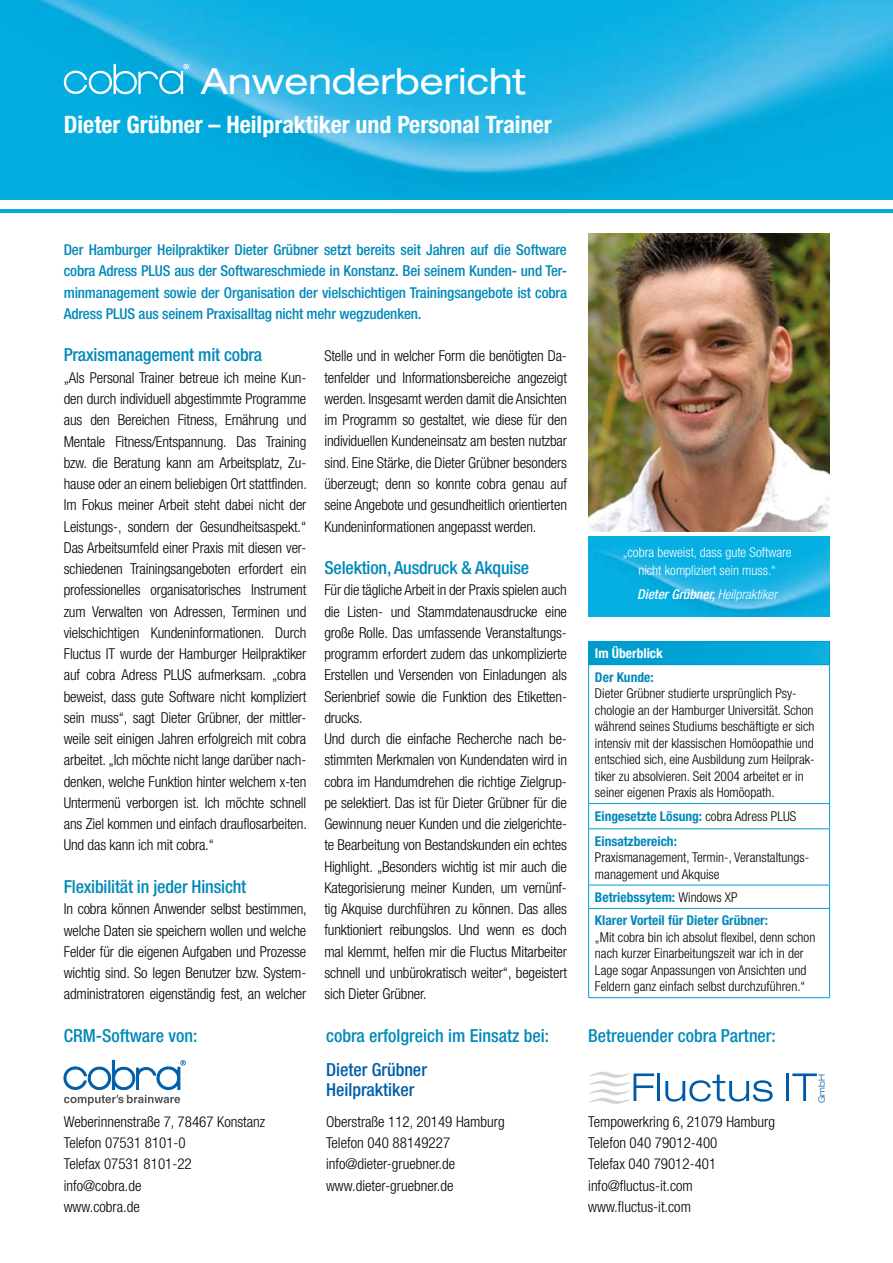
<style>
.page{position:relative;width:893px;height:1263px;background:#fff}
.page>*{position:absolute;margin:0;border:0;box-sizing:border-box;transform-origin:0 0}
.t1{font:expanded 36px "Helvetica Neue LT";color:#fff}
.t2{font:700 condensed 24px "Helvetica Neue LT";color:#fff}
.t3{font:500 condensed 18px "Helvetica Neue LT";letter-spacing:-.01em;color:#0089ba}
.t4{font:500 condensed 18px/19.5px "Helvetica Neue LT";color:#005ea8}
.t5{font:300 condensed 15px/21.3px "Helvetica Neue LT";letter-spacing:-.01em;color:#000}
.t6{font:500 condensed 15px/21.3px "Helvetica Neue LT";letter-spacing:-.01em;color:#0089ba;text-align:justify}
.t7{font:300 condensed 13.5px/16.5px "Helvetica Neue LT";color:#000}
.t8{font:700 condensed 13.5px/25.2px "Helvetica Neue LT";color:#0089ba}
.t9{font:300 condensed 13.5px/18px "Helvetica Neue LT";color:#fff;text-align:center}
.t10{font:italic 500 condensed 13.5px "Helvetica Neue LT";color:#fff}
.t11{font:700 condensed 13.5px "Helvetica Neue LT";color:#fff}
.s1{font-weight:300}
.s2{font-weight:300;color:#000}
</style>
<div class="page">
<img style="left:0;top:0;width:893px;height:213px">
<div style="left:0;top:200px;width:893px;height:8px;background:#fff"></div>
<svg style="left:63px;top:64px;width:126px;height:31px;background:#39bce4"></svg>
<img style="left:588px;top:536px;width:241px;height:81px">
<img style="left:588px;top:234px;width:241px;height:297px">
<div style="left:589px;top:641px;width:241px;height:24px;background:#00a4d5"></div>
<hr style="left:588px;top:641px;width:242px;height:1px;background:#009bd1">
<svg style="left:588px;top:642px;width:1px;height:22px"></svg>
<hr style="left:588px;top:664px;width:242px;height:1px;background:#009bd1">
<hr style="left:588px;top:665px;width:1px;height:138px;background:#009bd1">
<hr style="left:829px;top:665px;width:1px;height:138px;background:#009bd1">
<hr style="left:588px;top:803px;width:242px;height:1px;background:#009bd1">
<svg style="left:588px;top:804px;width:1px;height:24px"></svg>
<svg style="left:829px;top:804px;width:1px;height:24px"></svg>
<hr style="left:588px;top:828px;width:242px;height:1px;background:#009bd1">
<hr style="left:588px;top:829px;width:1px;height:56px;background:#009bd1">
<hr style="left:829px;top:829px;width:1px;height:56px;background:#009bd1">
<hr style="left:588px;top:885px;width:242px;height:1px;background:#009bd1">
<svg style="left:588px;top:885px;width:1px;height:23px"></svg>
<svg style="left:829px;top:885px;width:1px;height:23px"></svg>
<hr style="left:588px;top:908px;width:242px;height:1px;background:#009bd1">
<hr style="left:588px;top:909px;width:1px;height:88px;background:#009bd1">
<hr style="left:829px;top:909px;width:1px;height:88px;background:#009bd1">
<hr style="left:588px;top:997px;width:242px;height:1px;background:#009bd1">
<svg style="left:64px;top:1060px;width:122px;height:45px"></svg>
<hr style="left:657px;top:1073px;width:3px;height:28px;background:#005aa5">
<svg style="left:665px;top:1075px;width:108px;height:26px"></svg>
<hr style="left:786px;top:1073px;width:3px;height:28px;background:#005aa5">
<svg style="left:589px;top:1071px;width:65px;height:33px"></svg>
<svg style="left:792px;top:1073px;width:25px;height:28px"></svg>
<h1 class="t1" style="left:201px;top:60px;width:326px">Anwenderbericht</h1>
<h2 class="t2" style="left:64px;top:110px;width:489px">Dieter Grübner – Heilpraktiker und Personal Trainer</h2>
<p class="t6" style="left:64px;top:239px;width:505px">Der Hamburger Heilpraktiker Dieter Grübner setzt bereits seit Jahren auf die Software cobra Adress PLUS aus der Softwareschmiede in Konstanz. Bei seinem Kunden- und Ter&shy;minmanagement sowie der Organisation der vielschichtigen Trainingsangebote ist cobra Adress PLUS aus seinem Praxisalltag nicht mehr wegzudenken.</p>
<p class="t3" style="left:64px;top:344px;width:200px">Praxismanagement mit cobra</p>
<p class="t5" style="left:64px;top:367px;width:245px;text-align:justify">„Als Personal Trainer betreue ich meine Kun&shy;den durch individuell abgestimmte Programme aus den Bereichen Fitness, Ernährung und Mentale Fitness/Entspannung. Das Training bzw. die Beratung kann am Arbeitsplatz, Zu&shy;hause oder an einem beliebigen Ort stattfinden.<br>Im Fokus meiner Arbeit steht dabei nicht der Leistungs-, sondern der Gesundheitsaspekt.“ Das Arbeitsumfeld einer Praxis mit diesen ver&shy;schiedenen Trainingsangeboten erfordert ein professionelles organisatorisches Instrument zum Verwalten von Adressen, Terminen und vielschichtigen Kundeninformationen. Durch Fluctus IT wurde der Hamburger Heilpraktiker auf cobra Adress PLUS aufmerksam. „cobra beweist, dass gute Software nicht kompliziert sein muss“, sagt Dieter Grübner, der mittler&shy;weile seit einigen Jahren erfolgreich mit cobra arbeitet. „Ich möchte nicht lange darüber nach&shy;denken, welche Funktion hinter welchem x-ten Untermenü verborgen ist. Ich möchte schnell ans Ziel kommen und einfach drauflosarbeiten.<br>Und das kann ich mit cobra.“</p>
<p class="t3" style="left:64px;top:876px;width:184px">Flexibilität in jeder Hinsicht</p>
<p class="t5" style="left:64px;top:898px;width:245px;text-align:justify">In cobra können Anwender selbst bestimmen, welche Daten sie speichern wollen und welche Felder für die eigenen Aufgaben und Prozesse wichtig sind. So legen Benutzer bzw. System&shy;administratoren eigenständig fest, an welcher</p>
<p class="t3" style="left:64px;top:1025px;width:135px">CRM-Software von:</p>
<p class="t5" style="left:64px;top:1111px;width:203px">Weberinnenstraße 7, 78467 Konstanz<br>Telefon 07531 8101-0<br>Telefax 07531 8101-22 info@cobra.de<br>www.cobra.de</p>
<p class="t5" style="left:324px;top:345px;width:244px;text-align:justify">Stelle und in welcher Form die benötigten Da&shy;tenfelder und Informationsbereiche angezeigt werden. Insgesamt werden damit die Ansichten im Programm so gestaltet, wie diese für den individuellen Kundeneinsatz am besten nutzbar sind. Eine Stärke, die Dieter Grübner besonders überzeugt; denn so konnte cobra genau auf seine Angebote und gesundheitlich orientierten Kundeninformationen angepasst werden.</p>
<p class="t3" style="left:324px;top:557px;width:206px">Selektion, Ausdruck &amp; Akquise</p>
<p class="t5" style="left:324px;top:579px;width:244px">Für die tägliche Arbeit in der Praxis spielen auch die Listen- und Stammdatenausdrucke eine große Rolle. Das umfassende Veranstaltungs&shy;programm erfordert zudem das unkomplizierte Erstellen und Versenden von Einladungen als Serienbrief sowie die Funktion des Etiketten&shy;drucks.<br>Und durch die einfache Recherche nach be&shy;stimmten Merkmalen von Kundendaten wird in cobra im Handumdrehen die richtige Zielgrup&shy;pe selektiert. Das ist für Dieter Grübner für die Gewinnung neuer Kunden und die zielgerichte&shy;te Bearbeitung von Bestandskunden ein echtes Highlight. „Besonders wichtig ist mir auch die Kategorisierung meiner Kunden, um vernünf&shy;tig Akquise durchführen zu können. Das alles funktioniert reibungslos. Und wenn es doch mal klemmt, helfen mir die Fluctus Mitarbeiter schnell und unbürokratisch weiter“, begeistert sich Dieter Grübner.</p>
<p class="t3" style="left:326px;top:1025px;width:224px">cobra erfolgreich im Einsatz bei:</p>
<p class="t4" style="left:326px;top:1060px;width:102px">Dieter Grübner<br>Heilpraktiker</p>
<p class="t5" style="left:326px;top:1111px;width:180px">Oberstraße 112, 20149 Hamburg<br>Telefon 040 88149227 info@dieter-gruebner.de www.dieter-gruebner.de</p>
<p class="t9" style="left:623px;top:543px;width:170px">„cobra beweist, dass gute Software nicht kompliziert sein muss.“</p>
<p class="t10" style="left:637px;top:586px;width:141px">Dieter Grübner, <span class="s1">Heilpraktiker</span></p>
<p class="t11" style="left:595px;top:645px;width:69px">Im Überblick</p>
<p class="t8" style="left:595px;top:664px;width:60px">Der Kunde:</p>
<p class="t7" style="left:595px;top:685px;width:221px">Dieter Grübner studierte ursprünglich Psy&shy;chologie an der Hamburger Universität. Schon während seines Studiums beschäftigte er sich intensiv mit der klassischen Homöopathie und entschied sich, eine Ausbildung zum Heilprak&shy;tiker zu absolvieren. Seit 2004 arbeitet er in seiner eigenen Praxis als Homöopath.</p>
<p class="t8" style="left:595px;top:803px;width:203px">Eingesetzte Lösung: <span class="s2">cobra Adress PLUS<br></span>Einsatzbereich:</p>
<p class="t7" style="left:595px;top:849px;width:216px">Praxismanagement, Termin-, Veranstaltungs&shy;management und Akquise</p>
<p class="t8" style="left:595px;top:885px;width:175px;line-height:23.2px">Betriebssytem: <span class="s2">Windows XP<br></span>Klarer Vorteil für Dieter Grübner:</p>
<p class="t7" style="left:595px;top:929px;width:222px">„Mit cobra bin ich absolut flexibel, denn schon nach kurzer Einarbeitungszeit war ich in der Lage sogar Anpassungen von Ansichten und Feldern ganz einfach selbst durchzuführen.“</p>
<p class="t3" style="left:588px;top:1025px;width:189px">Betreuender cobra Partner:</p>
<p class="t5" style="left:588px;top:1111px;width:188px">Tempowerkring 6, 21079 Hamburg<br>Telefon 040 79012-400<br>Telefax 040 79012-401 info@fluctus-it.com www.fluctus-it.com</p>
</div>
